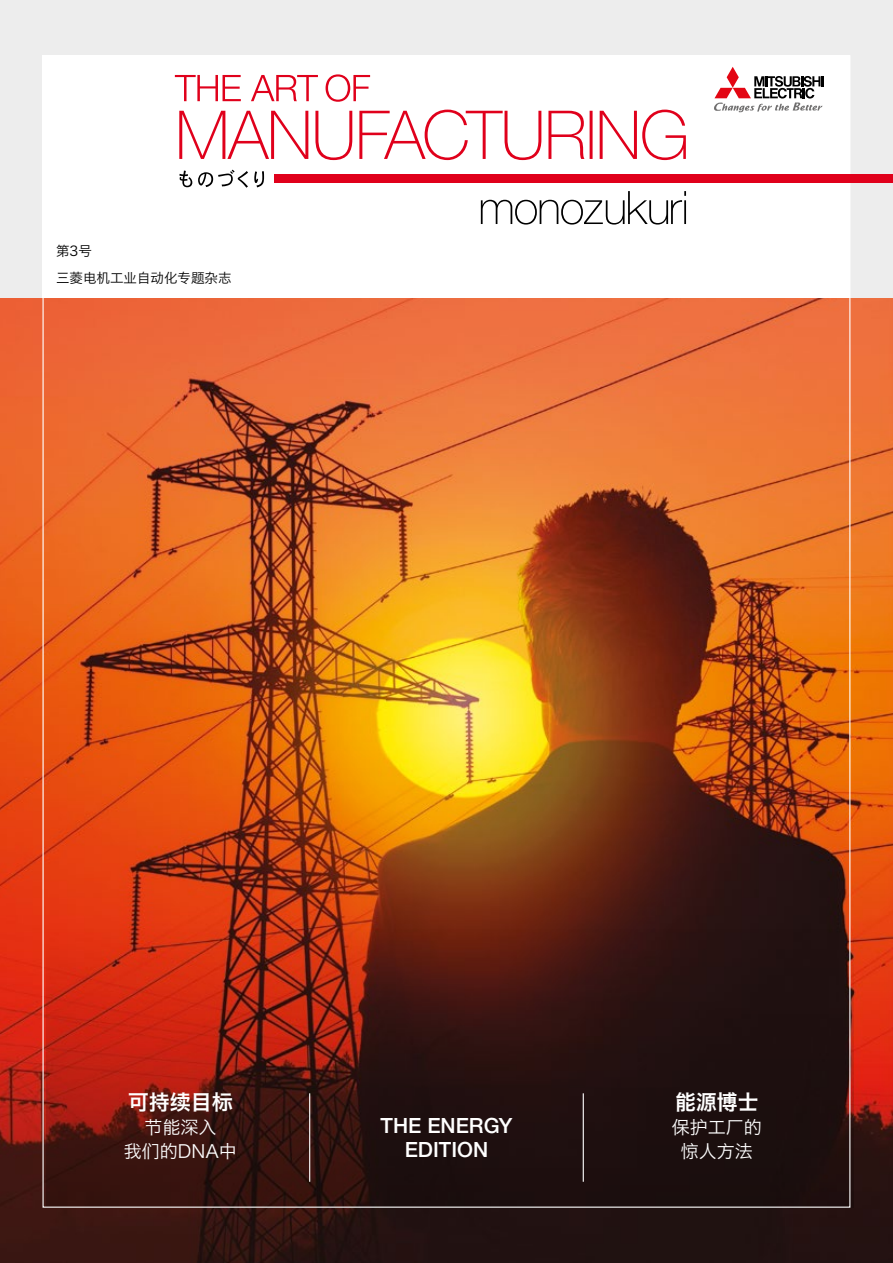
<style>
.page{position:relative;width:893px;height:1263px;background:#fff}
.page>*{position:absolute;margin:0;border:0;box-sizing:border-box;transform-origin:0 0}
.t1{font:500 21px/24px "Helvetica Neue LTW1 G";color:#fff;text-align:center}
.t2{font:21px "Hiragino Sans GB W6";color:#fff}
.t3{font:18px/24px "Hiragino Sans GB W3";color:#fff;text-align:center}
.t4{font:13.5px/26.8px "Hiragino Sans GB W3";color:#000}
</style>
<div class="page">
<img style="left:0;top:298px;width:893px;height:965px">
<svg style="left:46px;top:924px;width:807px;height:284px;background:#4e1811"></svg>
<hr style="left:309px;top:1093px;width:1px;height:89px;background:#fff">
<hr style="left:583px;top:1093px;width:1px;height:89px;background:#fff">
<div style="left:0;top:0;width:893px;height:298px;background:#ededed"></div>
<div style="left:43px;top:55px;width:807px;height:243px;background:#fff"></div>
<svg style="left:481px;top:191px;width:205px;height:34px"></svg>
<svg style="left:714px;top:67px;width:109px;height:46px"></svg>
<div style="left:275px;top:174px;width:618px;height:9px;background:#e0001b"></div>
<svg style="left:179px;top:170px;width:85px;height:18px"></svg>
<svg style="left:179px;top:110px;width:507px;height:50px"></svg>
<svg style="left:175px;top:74px;width:195px;height:28px"></svg>
<p class="t4" style="left:56px;top:237px;width:177px">第3号<br>三菱电机工业自动化专题杂志</p>
<p class="t2" style="left:128px;top:1088px;width:107px">可持续目标</p>
<p class="t3" style="left:124px;top:1115px;width:115px">节能深入<br>我们的DNA中</p>
<p class="t1" style="left:381px;top:1113px;width:133px">THE ENERGY<br>EDITION</p>
<p class="t2" style="left:675px;top:1088px;width:85px">能源博士</p>
<p class="t3" style="left:672px;top:1115px;width:91px">保护工厂的惊人方法</p>
</div>
